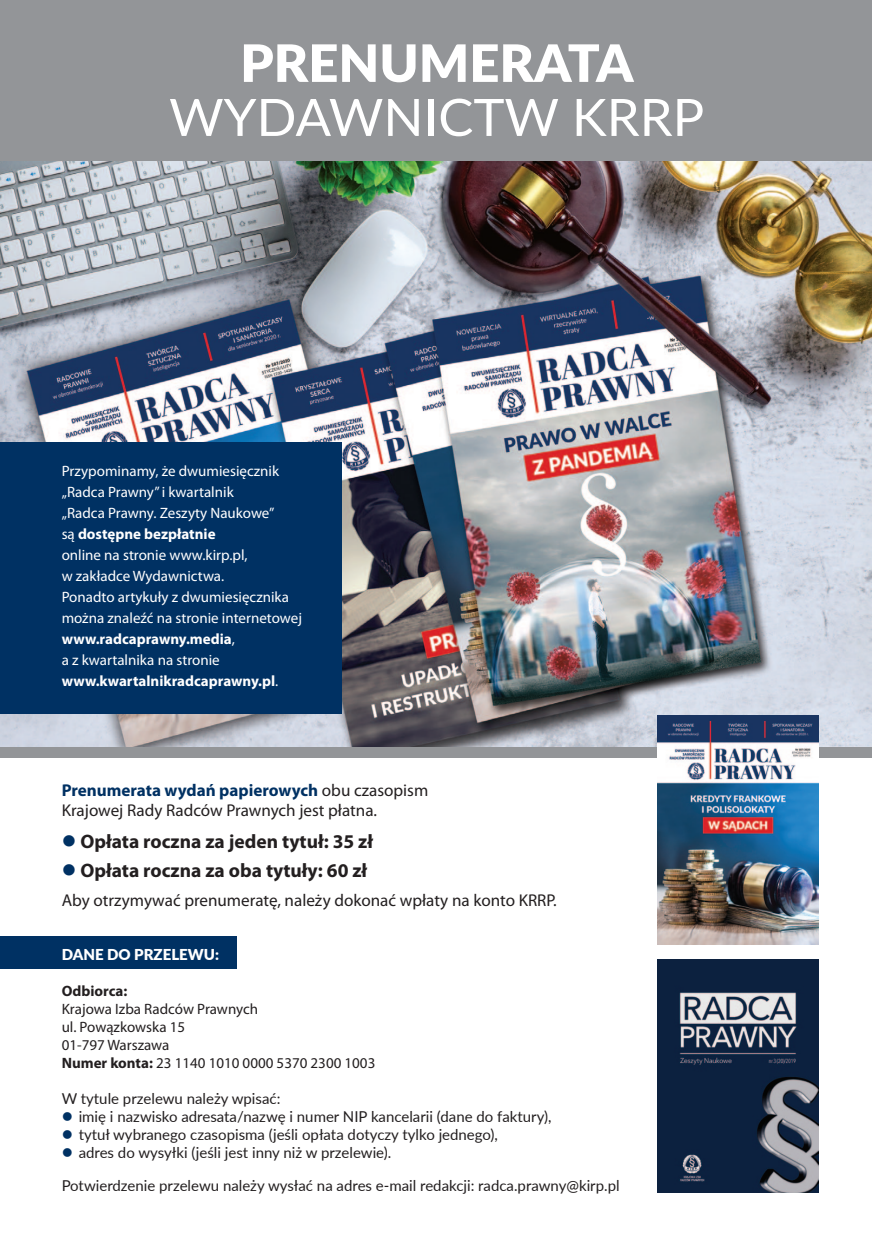
<style>
.page{position:relative;width:872px;height:1234px;background:#fff}
.page>*{position:absolute;margin:0;border:0;box-sizing:border-box;transform-origin:0 0}
.t1{font:51.45px "Lato";color:#fff}
.t2{font:900 51.45px "Lato";color:#fff}
.t3{font:700 19.5px "Myriad Pro";color:#231f20}
.t4{font:17.1px/20.5px "Myriad Pro";color:#231f20}
.t5{font:15px/21px "Myriad Pro";color:#fff}
.t6{font:15px "Lato";color:#231f20}
.t7{font:15px/18px "Myriad Pro";color:#231f20}
.t8{font:900 15px "Lato";color:#fff}
.t9{font:700 15px "Myriad Pro";color:#231f20}
.t10{font:10.5px "Libre Baskerville";color:#231f20}
.s1{font-weight:700}
.s2{font-weight:700;color:#003163}
.s3{color:#003163}
.s4{font-size:18px}
</style>
<div class="page">
<div style="left:0;top:936px;width:236px;height:32px;background:#003163"></div>
<div style="left:0;top:0;width:872px;height:757px;background:#939598"></div>
<img style="left:0;top:162px;width:872px;height:584px">
<img style="left:657px;top:959px;width:161px;height:233px">
<img style="left:657px;top:715px;width:162px;height:229px">
<div style="left:0;top:442px;width:341px;height:271px;background:#003163"></div>
<h1 class="t2" style="left:240px;top:24px;width:395px">PRENUMERATA</h1>
<h1 class="t1" style="left:169px;top:80px;width:196px">wydawni</h1>
<h1 class="t1" style="left:438px;top:80px;width:267px">ctw KRRP</h1>
<p class="t5" style="left:62px;top:460px;width:242px">Przypominamy, że dwumiesięcznik „Radca Prawny” i kwartalnik<br>„Radca Prawny. Zeszyty Naukowe”<br>są <span class="s1">dostępne bezpłatnie<br></span>online na stronie www.kirp.pl,<br>w zakładce Wydawnictwa.<br>Ponadto artykuły z dwumiesięcznika można znaleźć na stronie internetowej <span class="s1">www.radcaprawny.media</span>,<br>a z kwartalnika na stronie <span class="s1">www.kwartalnikradcaprawny.pl</span>.</p>
<p class="t4" style="left:62px;top:779px;width:368px"><span class="s2">Prenumerata wydań papierowych</span> obu czasopism<br>Krajowej Rady Radców Prawnych jest płatna.</p>
<h2 class="t3" style="left:62px;top:828px;width:313px"><span class="s3">●</span> Opłata roczna za jeden tytuł: 35 zł</h2>
<h2 class="t3" style="left:62px;top:857px;width:307px"><span class="s3">●</span> Opłata roczna za oba tytuły: 60 zł</h2>
<p class="t4" style="left:62px;top:889px;width:496px">Aby otrzymywać prenumeratę, należy dokonać wpłaty na konto KRRP.</p>
<p class="t8" style="left:62px;top:942px;width:159px">DANE DO PRZELEWU:</p>
<p class="t9" style="left:62px;top:980px;width:67px">Odbiorca:</p>
<p class="t7" style="left:62px;top:999px;width:315px">Krajowa Izba Radców Prawnych<br>ul. Powązkowska 15<br>01-797 Warszawa<br><span class="s1">Numer konta:</span> 23 1140 1010 0000 5370 2300 1003</p>
<p class="t6" style="left:62px;top:1087px;width:220px">W tytule przelewu należy wpisać:</p>
<p class="t6" style="left:62px;top:1105px;width:491px"><span class="s3">●</span> imię i nazwisko adresata/nazwę i numer NIP kancelarii (dane do faktury),</p>
<p class="t6" style="left:62px;top:1123px;width:438px"><span class="s3">●</span> tytuł wybranego czasopisma (jeśli opłata dotyczy tylko jednego),</p>
<p class="t6" style="left:62px;top:1141px;width:331px"><span class="s3">●</span> adres do wysyłki (jeśli jest inny niż w przelewie).</p>
<p class="t10" style="left:64px;top:1177px;width:438px"><span class="s4">2 |</span> RADCA PRAWNY DWUMIESIĘCZNIK | NR 209/2023 WRZESIEŃ/PAŹDZIERNIK</p>
<p class="t6" style="left:62px;top:1174px;width:559px">Potwierdzenie przelewu należy wysłać na adres e-mail redakcji: radca.prawny@kirp.pl</p>
</div>
